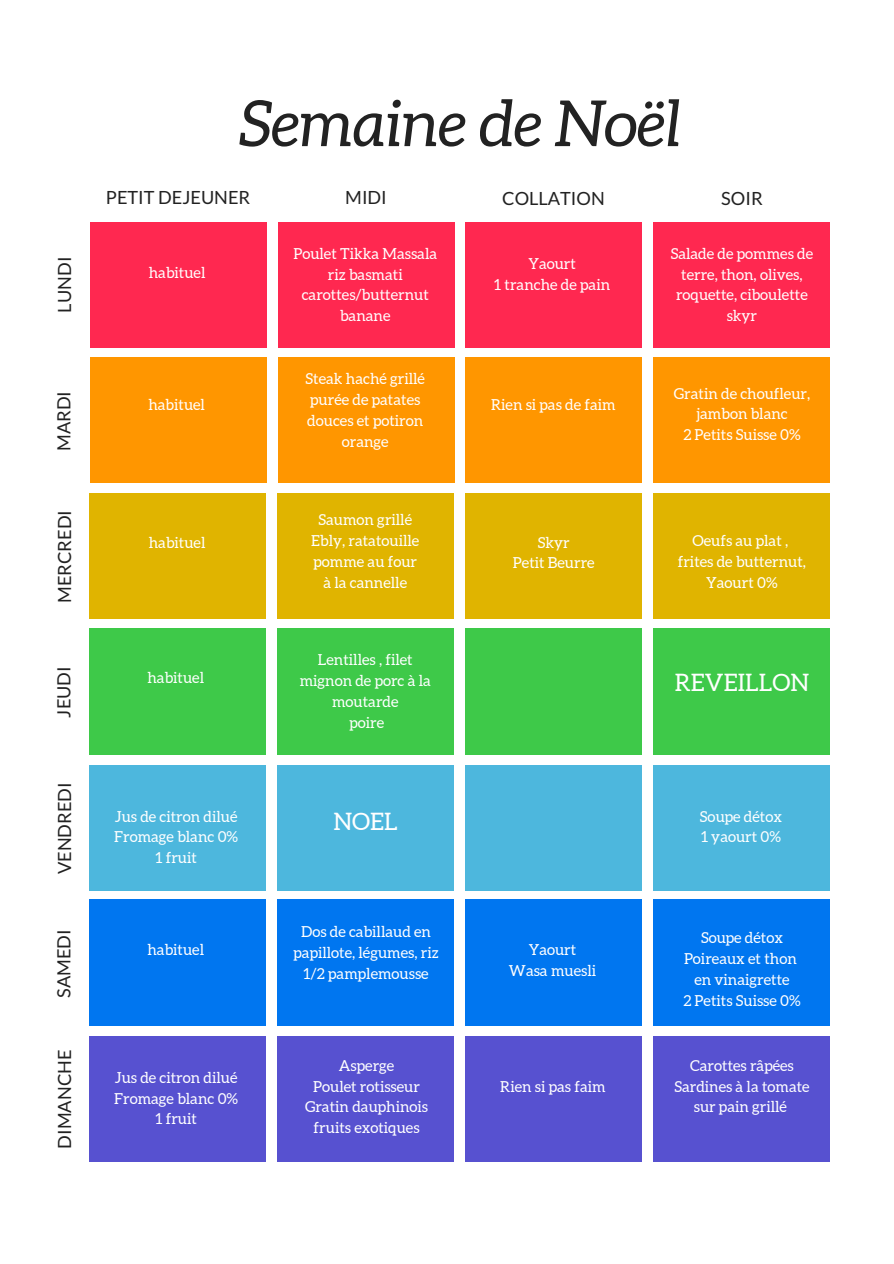
<style>
.page{position:relative;width:894px;height:1264px;background:#fff}
.page>*{position:absolute;margin:0;border:0;box-sizing:border-box;transform-origin:0 0}
.t1{font:italic 63.6px "Aleo";color:#222}
.t2{font:24px "Aleo";color:#fff}
.t3{font:18.15px "Lato";color:#222}
.t4{font:15.15px/20.9px "Aleo";color:#fff;text-align:center}
</style>
<div class="page">
<div style="left:90px;top:222px;width:177px;height:125px;background:#ff2850"></div>
<div style="left:278px;top:222px;width:177px;height:125px;background:#ff2850"></div>
<div style="left:465px;top:222px;width:177px;height:125px;background:#ff2850"></div>
<div style="left:653px;top:222px;width:177px;height:125px;background:#ff2850"></div>
<div style="left:90px;top:357px;width:177px;height:125px;background:#ff9600"></div>
<div style="left:278px;top:357px;width:177px;height:125px;background:#ff9600"></div>
<div style="left:465px;top:357px;width:177px;height:125px;background:#ff9600"></div>
<div style="left:653px;top:357px;width:177px;height:125px;background:#ff9600"></div>
<div style="left:89px;top:493px;width:177px;height:125px;background:#e0b400"></div>
<div style="left:277px;top:493px;width:177px;height:125px;background:#e0b400"></div>
<div style="left:465px;top:493px;width:177px;height:125px;background:#e0b400"></div>
<div style="left:652px;top:493px;width:177px;height:125px;background:#e0b400"></div>
<div style="left:89px;top:628px;width:177px;height:126px;background:#3ec949"></div>
<div style="left:277px;top:628px;width:177px;height:126px;background:#3ec949"></div>
<div style="left:465px;top:628px;width:177px;height:126px;background:#3ec949"></div>
<div style="left:652px;top:628px;width:177px;height:126px;background:#3ec949"></div>
<div style="left:89px;top:765px;width:177px;height:125px;background:#4db7dd"></div>
<div style="left:277px;top:765px;width:177px;height:125px;background:#4db7dd"></div>
<div style="left:465px;top:765px;width:177px;height:125px;background:#4db7dd"></div>
<div style="left:652px;top:765px;width:177px;height:125px;background:#4db7dd"></div>
<div style="left:89px;top:899px;width:177px;height:126px;background:#0076f0"></div>
<div style="left:277px;top:899px;width:177px;height:126px;background:#0076f0"></div>
<div style="left:465px;top:899px;width:177px;height:126px;background:#0076f0"></div>
<div style="left:652px;top:899px;width:177px;height:126px;background:#0076f0"></div>
<div style="left:89px;top:1036px;width:176px;height:125px;background:#5751d0"></div>
<div style="left:277px;top:1036px;width:177px;height:125px;background:#5751d0"></div>
<div style="left:465px;top:1036px;width:177px;height:125px;background:#5751d0"></div>
<div style="left:653px;top:1036px;width:177px;height:125px;background:#5751d0"></div>
<p class="t3" style="left:53px;top:312px;width:57px;rotate:-90deg">LUNDI</p>
<p class="t3" style="left:53px;top:451px;width:62px;rotate:-90deg">MARDI</p>
<p class="t3" style="left:53px;top:603px;width:94px;rotate:-90deg">MERCREDI</p>
<p class="t3" style="left:53px;top:717px;width:53px;rotate:-90deg">JEUDI</p>
<p class="t3" style="left:53px;top:874px;width:93px;rotate:-90deg">VENDREDI</p>
<p class="t3" style="left:53px;top:997px;width:70px;rotate:-90deg">SAMEDI</p>
<p class="t3" style="left:53px;top:1148px;width:100px;rotate:-90deg">DIMANCHE</p>
<h1 class="t1" style="left:239px;top:88px;width:443px">Semaine de Noël</h1>
<p class="t3" style="left:106px;top:186px;width:146px">PETIT DEJEUNER</p>
<p class="t3" style="left:345px;top:186px;width:43px">MIDI</p>
<p class="t3" style="left:502px;top:187px;width:104px">COLLATION</p>
<p class="t3" style="left:721px;top:187px;width:43px">SOIR</p>
<p class="t4" style="left:149px;top:262px;width:58px">habituel</p>
<p class="t4" style="left:293px;top:243px;width:145px">Poulet Tikka Massala riz basmati carottes/butternut banane</p>
<p class="t4" style="left:494px;top:253px;width:117px">Yaourt<br>1 tranche de pain</p>
<p class="t4" style="left:670px;top:243px;width:144px">Salade de pommes de terre, thon, olives, roquette, ciboulette skyr</p>
<p class="t4" style="left:148px;top:394px;width:58px">habituel</p>
<p class="t4" style="left:305px;top:368px;width:121px">Steak haché grillé purée de patates douces et potiron orange</p>
<p class="t4" style="left:491px;top:394px;width:126px">Rien si pas de faim</p>
<p class="t4" style="left:673px;top:383px;width:138px">Gratin de choufleur, jambon blanc<br>2 Petits Suisse 0%</p>
<p class="t4" style="left:149px;top:532px;width:58px">habituel</p>
<p class="t4" style="left:311px;top:509px;width:110px">Saumon grillé<br>Ebly, ratatouille pomme au four à la cannelle</p>
<p class="t4" style="left:513px;top:532px;width:83px">Skyr<br>Petit Beurre</p>
<p class="t4" style="left:677px;top:530px;width:130px">Oeufs au plat , frites de butternut,<br>Yaourt 0%</p>
<p class="t4" style="left:147px;top:666px;width:58px">habituel</p>
<p class="t4" style="left:299px;top:649px;width:133px">Lentilles , filet mignon de porc à la moutarde<br>poire</p>
<h2 class="t2" style="left:674px;top:669px;width:136px">REVEILLON</h2>
<p class="t4" style="left:114px;top:805px;width:125px">Jus de citron dilué<br>Fromage blanc 0%<br>1 fruit</p>
<h2 class="t2" style="left:333px;top:807px;width:66px">NOEL</h2>
<p class="t4" style="left:699px;top:805px;width:84px;text-align:left">Soupe détox<br>1 yaourt 0%</p>
<p class="t4" style="left:147px;top:939px;width:58px">habituel</p>
<p class="t4" style="left:293px;top:921px;width:147px">Dos de cabillaud en papillote, légumes, riz<br>1/2 pamplemousse</p>
<p class="t4" style="left:509px;top:939px;width:89px">Yaourt<br>Wasa muesli</p>
<p class="t4" style="left:683px;top:927px;width:119px">Soupe détox<br>Poireaux et thon en vinaigrette<br>2 Petits Suisse 0%</p>
<p class="t4" style="left:114px;top:1066px;width:125px">Jus de citron dilué<br>Fromage blanc 0%<br>1 fruit</p>
<p class="t4" style="left:305px;top:1054px;width:124px">Asperge<br>Poulet rotisseur<br>Gratin dauphinois fruits exotiques</p>
<p class="t4" style="left:500px;top:1075px;width:107px">Rien si pas faim</p>
<p class="t4" style="left:674px;top:1054px;width:137px">Carottes râpées<br>Sardines à la tomate sur pain grillé</p>
</div>
